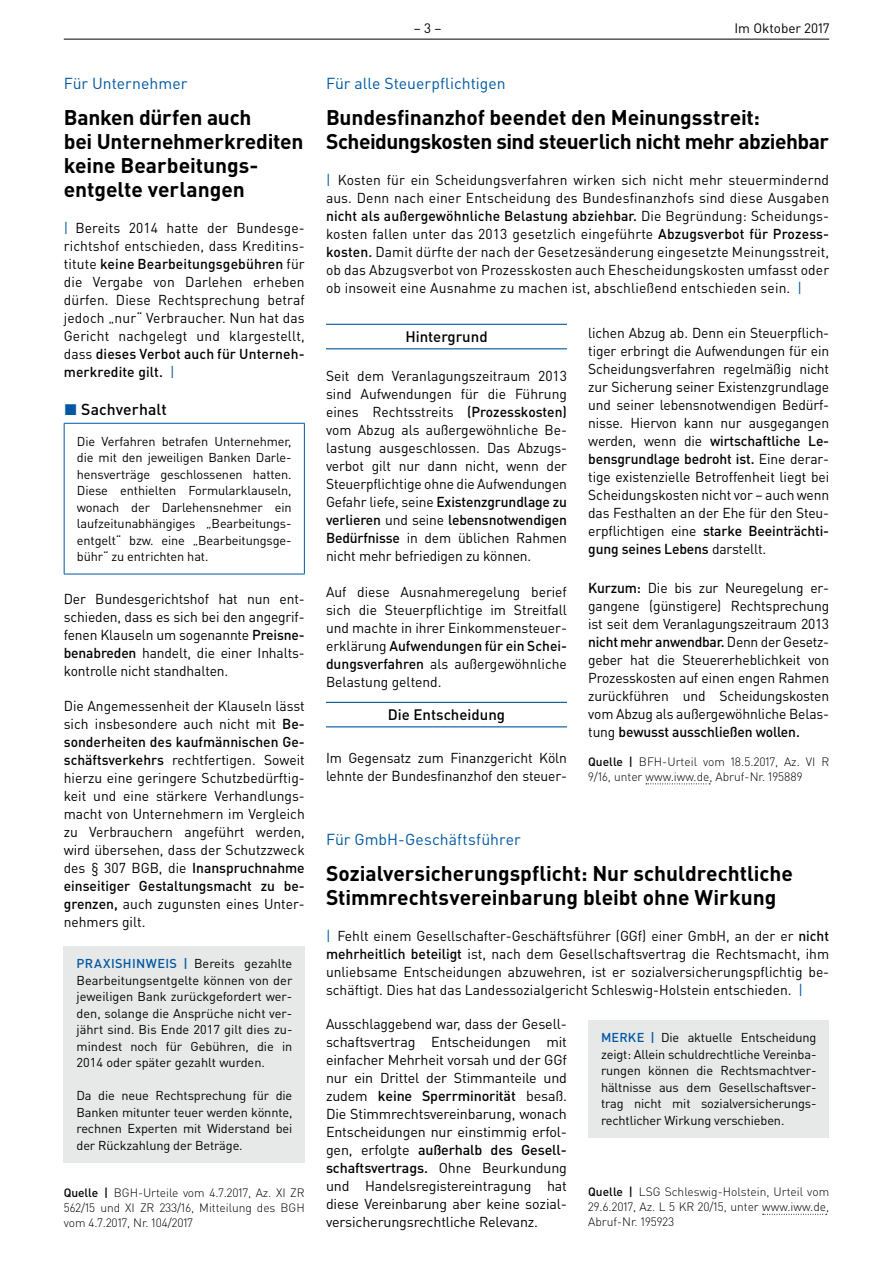
<style>
.page{position:relative;width:893px;height:1263px;background:#fff}
.page>*{position:absolute;margin:0;border:0;box-sizing:border-box;transform-origin:0 0}
.t1{font:700 21px/24px "DIN Pro";letter-spacing:-.005em;color:#000002}
.t2{font:15.75px "DIN Pro";color:#0157a2}
.t3{font:500 15.75px "DIN Pro";letter-spacing:.005em;color:#000002}
.t4{font:500 15px "DIN Pro";color:#000002}
.t5{font:14.25px/18px "DIN Pro";letter-spacing:-.01em;color:#000002;text-align:justify}
.t6{font:13.5px "DIN Pro";color:#000002}
.t7{font:12.75px/16.5px "DIN Pro";letter-spacing:-.01em;color:#000002;text-align:justify}
.t8{font:300 12px/15px "DIN Pro";color:#000002;text-align:justify}
.s1{color:#0157a2}
.s2{font-weight:500}
.s3{font-weight:500;color:#0157a2}
</style>
<div class="page">
<hr style="left:64px;top:39px;width:765px;height:1px;background:#000002">
<hr style="left:326px;top:324px;width:241px;height:1px;background:#0157a2">
<hr style="left:326px;top:348px;width:241px;height:1px;background:#0157a2">
<hr style="left:326px;top:702px;width:241px;height:1px;background:#0157a2">
<hr style="left:326px;top:726px;width:241px;height:1px;background:#0157a2">
<svg style="left:646px;top:783px;width:64px;height:1px"></svg>
<hr style="left:64px;top:423px;width:241px;height:1px;background:#0157a2">
<hr style="left:64px;top:424px;width:1px;height:150px;background:#0157a2">
<hr style="left:304px;top:424px;width:1px;height:150px;background:#0157a2">
<hr style="left:64px;top:574px;width:241px;height:1px;background:#0157a2">
<div style="left:64px;top:946px;width:241px;height:217px;background:#e6e9e8"></div>
<svg style="left:763px;top:1214px;width:64px;height:1px"></svg>
<div style="left:588px;top:1020px;width:241px;height:117px;background:#e6e9e8"></div>
<p class="t2" style="left:64px;top:73px;width:125px">Für Unternehmer</p>
<h1 class="t1" style="left:64px;top:105px;width:241px">Banken dürfen auch<br>bei Unternehmerkrediten keine Bearbeitungs&shy;entgelte verlangen</h1>
<p class="t5" style="left:64px;top:219px;width:242px"><span class="s1">|</span> Bereits 2014 hatte der Bundesge&shy;richtshof entschieden, dass Kreditins&shy;titute <span class="s2">keine Bearbeitungsgebühren</span> für die Vergabe von Darlehen erheben dürfen. Diese Rechtsprechung betraf jedoch „nur“ Verbraucher. Nun hat das Gericht nachgelegt und klargestellt, dass <span class="s2">dieses Verbot auch für Unterneh&shy;merkredite gilt.</span> <span class="s1">|</span></p>
<p class="t3" style="left:64px;top:398px;width:104px"><span class="s1">◼</span> Sachverhalt</p>
<p class="t7" style="left:77px;top:432px;width:216px">Die Verfahren betrafen Unternehmer, die mit den jeweiligen Banken Darle&shy;hensverträge geschlossenen hatten.<br>Diese enthielten Formularklauseln, wonach der Darlehensnehmer ein laufzeitunabhängiges „Bearbeitungs&shy;entgelt“ bzw. eine „Bearbeitungsge&shy;bühr“ zu entrichten hat.</p>
<p class="t5" style="left:64px;top:590px;width:242px">Der Bundesgerichtshof hat nun ent&shy;schieden, dass es sich bei den angegrif&shy;fenen Klauseln um sogenannte <span class="s2">Preisne&shy;benabreden</span> handelt, die einer Inhalts&shy;kontrolle nicht standhalten.</p>
<p class="t5" style="left:64px;top:696px;width:242px">Die Angemessenheit der Klauseln lässt sich insbesondere auch nicht mit <span class="s2">Be&shy;sonderheiten des kaufmännischen Ge&shy;schäftsverkehrs</span> rechtfertigen. Soweit hierzu eine geringere Schutzbedürftig&shy;keit und eine stärkere Verhandlungs&shy;macht von Unternehmern im Vergleich zu Verbrauchern angeführt werden, wird übersehen, dass der Schutzzweck des § 307 BGB, die <span class="s2">Inanspruchnahme einseitiger Gestaltungsmacht zu be&shy;grenzen,</span> auch zugunsten eines Unter&shy;nehmers gilt.</p>
<p class="t7" style="left:77px;top:955px;width:217px"><span class="s3">PRAXISHINWEIS |</span> Bereits gezahlte Bearbeitungsentgelte können von der jeweiligen Bank zurückgefordert wer&shy;den, solange die Ansprüche nicht ver&shy;jährt sind. Bis Ende 2017 gilt dies zu&shy;mindest noch für Gebühren, die in 2014 oder später gezahlt wurden.</p>
<p class="t7" style="left:77px;top:1087px;width:217px">Da die neue Rechtsprechung für die Banken mitunter teuer werden könnte, rechnen Experten mit Widerstand bei der Rückzahlung der Beträge.</p>
<p class="t8" style="left:64px;top:1185px;width:242px"><span class="s2">Quelle |</span> BGH-Urteile vom 4.7.2017, Az. XI ZR 562/15 und XI ZR 233/16, Mitteilung des BGH vom 4.7.2017, Nr. 104/2017</p>
<p class="t6" style="left:414px;top:19px;width:29px">– 3 –</p>
<p class="t6" style="left:734px;top:19px;width:97px">Im Oktober 2017</p>
<p class="t2" style="left:326px;top:73px;width:181px">Für alle Steuerpflichtigen</p>
<h1 class="t1" style="left:326px;top:105px;width:505px">Bundesfinanzhof beendet den Meinungsstreit:<br>Scheidungskosten sind steuerlich nicht mehr abziehbar</h1>
<p class="t5" style="left:326px;top:171px;width:505px"><span class="s1">|</span> Kosten für ein Scheidungsverfahren wirken sich nicht mehr steuermindernd aus. Denn nach einer Entscheidung des Bundesfinanzhofs sind diese Ausgaben <span class="s2">nicht als außergewöhnliche Belastung abziehbar.</span> Die Begründung: Scheidungs&shy;kosten fallen unter das 2013 gesetzlich eingeführte <span class="s2">Abzugsverbot für Prozess&shy;kosten.</span> Damit dürfte der nach der Gesetzesänderung eingesetzte Meinungsstreit, ob das Abzugsverbot von Prozesskosten auch Ehescheidungskosten umfasst oder ob insoweit eine Ausnahme zu machen ist, abschließend entschieden sein. <span class="s1">|</span></p>
<p class="t4" style="left:405px;top:326px;width:84px">Hintergrund</p>
<p class="t5" style="left:326px;top:366px;width:242px">Seit dem Veranlagungszeitraum 2013 sind Aufwendungen für die Führung eines Rechtsstreits <span class="s2">(Prozesskosten) </span>vom Abzug als außergewöhnliche Be&shy;lastung ausgeschlossen. Das Abzugs&shy;verbot gilt nur dann nicht, wenn der Steuerpflichtige ohne die Aufwendungen Gefahr liefe, seine <span class="s2">Existenzgrundlage zu verlieren</span> und seine <span class="s2">lebensnotwendigen Bedürfnisse</span> in dem üblichen Rahmen nicht mehr befriedigen zu können.</p>
<p class="t5" style="left:326px;top:582px;width:242px">Auf diese Ausnahmeregelung berief sich die Steuerpflichtige im Streitfall und machte in ihrer Einkommensteuer&shy;erklärung <span class="s2">Aufwendungen für ein Schei&shy;dungsverfahren</span> als außergewöhnliche Belastung geltend.</p>
<p class="t4" style="left:388px;top:704px;width:119px">Die Entscheidung</p>
<p class="t5" style="left:326px;top:748px;width:242px">Im Gegensatz zum Finanzgericht Köln lehnte der Bundesfinanzhof den steuer-</p>
<p class="t5" style="left:588px;top:324px;width:242px">lichen Abzug ab. Denn ein Steuerpflich&shy;tiger erbringt die Aufwendungen für ein Scheidungsverfahren regelmäßig nicht zur Sicherung seiner Existenzgrundlage und seiner lebensnotwendigen Bedürf&shy;nisse. Hiervon kann nur ausgegangen werden, wenn die <span class="s2">wirtschaftliche Le&shy;bensgrundlage bedroht ist.</span> Eine derar&shy;tige existenzielle Betroffenheit liegt bei Scheidungskosten nicht vor – auch wenn das Festhalten an der Ehe für den Steu&shy;erpflichtigen eine <span class="s2">starke Beeinträchti&shy;gung seines Lebens</span> darstellt.</p>
<p class="t5" style="left:588px;top:579px;width:242px"><span class="s2">Kurzum:</span> Die bis zur Neuregelung er&shy;gangene (günstigere) Rechtsprechung ist seit dem Veranlagungszeitraum 2013 <span class="s2">nicht mehr anwendbar.</span> Denn der Gesetz&shy;geber hat die Steuererheblichkeit von Prozesskosten auf einen engen Rahmen zurückführen und Scheidungskosten vom Abzug als außergewöhnliche Belas&shy;tung <span class="s2">bewusst ausschließen wollen.</span></p>
<p class="t8" style="left:588px;top:753px;width:242px"><span class="s2">Quelle |</span> BFH-Urteil vom 18.5.2017, Az. VI R<br>9/16, unter www.iww.de, Abruf-Nr. 195889</p>
<p class="t2" style="left:326px;top:829px;width:196px">Für GmbH-Geschäftsführer</p>
<h1 class="t1" style="left:326px;top:861px;width:469px">Sozialversicherungspflicht: Nur schuldrechtliche<br>Stimmrechtsvereinbarung bleibt ohne Wirkung</h1>
<p class="t5" style="left:326px;top:927px;width:505px"><span class="s1">|</span> Fehlt einem Gesellschafter-Geschäftsführer (GGf) einer GmbH, an der er <span class="s2">nicht mehrheitlich beteiligt</span> ist, nach dem Gesellschaftsvertrag die Rechtsmacht, ihm unliebsame Entscheidungen abzuwehren, ist er sozialversicherungspflichtig be&shy;schäftigt. Dies hat das Landessozialgericht Schleswig-Holstein entschieden. <span class="s1">|</span></p>
<p class="t5" style="left:326px;top:1014px;width:242px">Ausschlaggebend war, dass der Gesell&shy;schaftsvertrag Entscheidungen mit einfacher Mehrheit vorsah und der GGf nur ein Drittel der Stimmanteile und zudem <span class="s2">keine Sperrminorität</span> besaß.<br>Die Stimmrechtsvereinbarung, wonach Entscheidungen nur einstimmig erfol&shy;gen, erfolgte <span class="s2">außerhalb des Gesell&shy;schaftsvertrags.</span> Ohne Beurkundung und Handelsregistereintragung hat diese Vereinbarung aber keine sozial&shy;versicherungsrechtliche Relevanz.</p>
<p class="t7" style="left:601px;top:1029px;width:217px"><span class="s3">MERKE |</span> Die aktuelle Entscheidung zeigt: Allein schuldrechtliche Vereinba&shy;rungen können die Rechtsmachtver&shy;hältnisse aus dem Gesellschaftsver&shy;trag nicht mit sozialversicherungs&shy;rechtlicher Wirkung verschieben.</p>
<p class="t8" style="left:588px;top:1184px;width:242px"><span class="s2">Quelle |</span> LSG Schleswig-Holstein, Urteil vom 29.6.2017, Az. L 5 KR 20/15, unter www.iww.de, Abruf-Nr. 195923</p>
</div>
